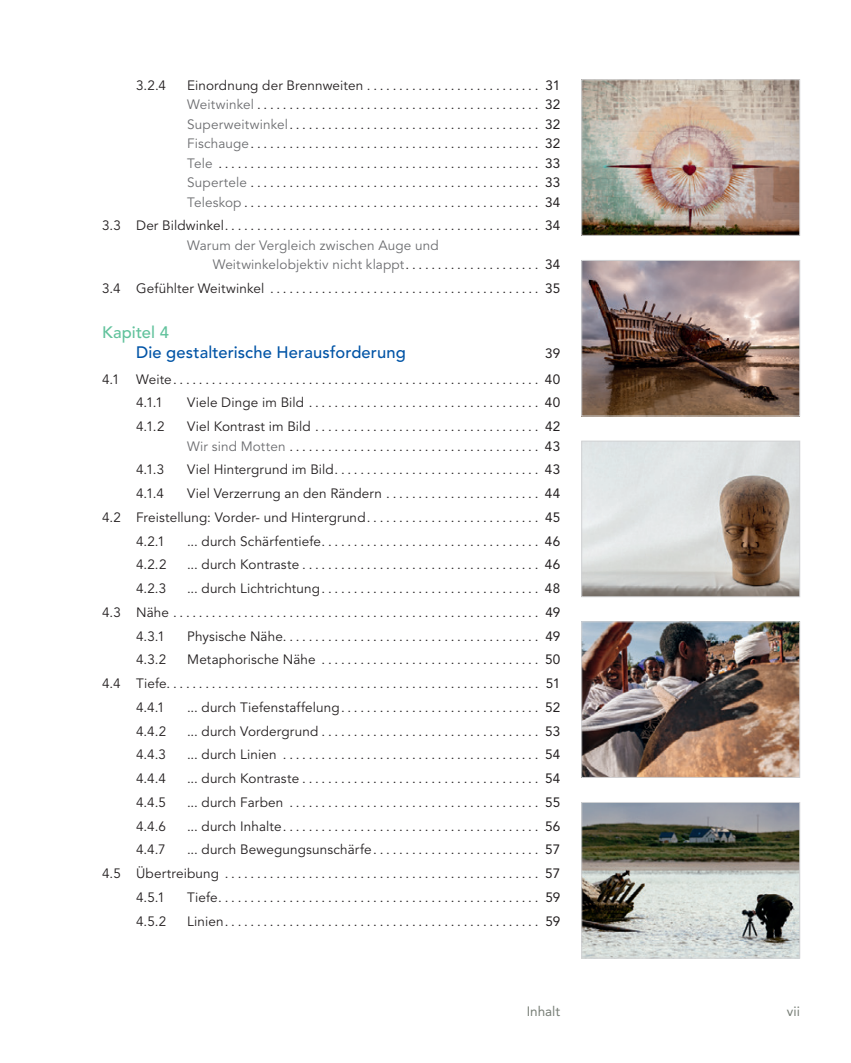
<style>
.page{position:relative;width:851px;height:1063px;background:#fff}
.page>*{position:absolute;margin:0;border:0;box-sizing:border-box;transform-origin:0 0}
.t1{font:500 16.5px "Avenir LT Pro";letter-spacing:.005em;color:#0154a6}
.t2{font:500 16.5px "Avenir LT Pro";letter-spacing:.01em;color:#61c29c}
.t3{font:13.5px/19.5px "Avenir LT Pro";letter-spacing:.01em;color:#231f20}
.t4{font:13.5px "Avenir LT Pro";color:#777e76}
.s1{font-style:inherit}
.s2{color:#6c6d70}
</style>
<div class="page">
<img style="left:583px;top:262px;width:215px;height:152px">
<div style="left:581px;top:260px;width:219px;height:156px;border:1px solid #d1d2d4"></div>
<img style="left:583px;top:804px;width:215px;height:152px">
<div style="left:581px;top:802px;width:219px;height:156px;border:1px solid #d1d2d4"></div>
<img style="left:583px;top:443px;width:215px;height:152px">
<div style="left:581px;top:441px;width:219px;height:156px;border:1px solid #d1d2d4"></div>
<img style="left:583px;top:623px;width:215px;height:153px">
<div style="left:581px;top:621px;width:219px;height:157px;border:1px solid #d1d2d4"></div>
<img style="left:583px;top:81px;width:215px;height:153px">
<div style="left:581px;top:79px;width:219px;height:157px;border:1px solid #d1d2d4"></div>
<p class="t3" style="left:136px;top:76px;width:31px">3.2.4</p>
<p class="t3" style="left:187px;top:76px;width:374px;text-align:justify">Einordnung der Brennweiten ........................... <span class="s1">31<br></span><span class="s2">Weitwinkel</span>............................................ <span class="s1">32<br></span><span class="s2">Superweitwinkel</span>....................................... <span class="s1">32<br></span><span class="s2">Fischauge</span>............................................. <span class="s1">32<br></span><span class="s2">Tele</span> .................................................. <span class="s1">33<br></span><span class="s2">Supertele</span>............................................. <span class="s1">33<br></span><span class="s2">Teleskop</span>.............................................. <span class="s1">34</span></p>
<p class="t3" style="left:187px;top:216px;width:374px;text-indent:-85px">3.3 Der Bildwinkel................................................. <span class="s1">34<br></span><span class="s2">Warum der Vergleich zwischen Auge und</span></p>
<p class="t3" style="left:102px;top:253px;width:459px;line-height:23.7px;text-align:right"><span class="s2">Weitwinkelobjektiv nicht klappt</span>. . . . . . . . . . . . . . . . . . . . . <span class="s1">34<br></span>3.4 Gefühlter Weitwinkel .......................................... <span class="s1">35</span></p>
<p class="t2" style="left:102px;top:323px;width:68px">Kapitel 4</p>
<p class="t1" style="left:136px;top:342px;width:271px">Die gestalterische Herausforderung</p>
<p class="t3" style="left:102px;top:340px;width:459px;line-height:26px;text-align:right"><span class="s1">39<br></span>4.1 Weite......................................................... <span class="s1">40</span></p>
<p class="t3" style="left:136px;top:393px;width:28px">4.1.1</p>
<p class="t3" style="left:187px;top:393px;width:374px">Viele Dinge im Bild .................................... <span class="s1">40</span></p>
<p class="t3" style="left:136px;top:417px;width:30px">4.1.2</p>
<p class="t3" style="left:187px;top:417px;width:374px">Viel Kontrast im Bild ................................... <span class="s1">42<br></span><span class="s2">Wir sind Motten</span>....................................... <span class="s1">43</span></p>
<p class="t3" style="left:136px;top:460px;width:30px">4.1.3</p>
<p class="t3" style="left:187px;top:460px;width:374px">Viel Hintergrund im Bild ................................ <span class="s1">43</span></p>
<p class="t3" style="left:136px;top:484px;width:29px">4.1.4</p>
<p class="t3" style="left:187px;top:484px;width:374px">Viel Verzerrung an den Rändern ........................ <span class="s1">44</span></p>
<p class="t3" style="left:102px;top:508px;width:459px">4.2 Freistellung: Vorder- und Hintergrund . . . . . . . . . . . . . . . . . . . . . . . . . . . <span class="s1">45</span></p>
<p class="t3" style="left:136px;top:531px;width:30px">4.2.1</p>
<p class="t3" style="left:187px;top:531px;width:374px">... durch Schärfentiefe .................................. <span class="s1">46</span></p>
<p class="t3" style="left:136px;top:555px;width:32px">4.2.2</p>
<p class="t3" style="left:187px;top:555px;width:374px">... durch Kontraste ..................................... <span class="s1">46</span></p>
<p class="t3" style="left:136px;top:579px;width:32px">4.2.3</p>
<p class="t3" style="left:187px;top:579px;width:374px">... durch Lichtrichtung .................................. <span class="s1">48</span></p>
<p class="t3" style="left:102px;top:603px;width:459px">4.3 Nähe......................................................... <span class="s1">49</span></p>
<p class="t3" style="left:136px;top:626px;width:30px">4.3.1</p>
<p class="t3" style="left:187px;top:626px;width:374px">Physische Nähe........................................ <span class="s1">49</span></p>
<p class="t3" style="left:136px;top:650px;width:32px">4.3.2</p>
<p class="t3" style="left:187px;top:650px;width:374px">Metaphorische Nähe .................................. <span class="s1">50</span></p>
<p class="t3" style="left:102px;top:674px;width:459px">4.4 Tiefe.......................................................... <span class="s1">51</span></p>
<p class="t3" style="left:136px;top:698px;width:30px">4.4.1</p>
<p class="t3" style="left:187px;top:698px;width:374px">... durch Tiefenstaffelung ............................... <span class="s1">52</span></p>
<p class="t3" style="left:136px;top:721px;width:32px">4.4.2</p>
<p class="t3" style="left:187px;top:721px;width:374px">... durch Vordergrund .................................. <span class="s1">53</span></p>
<p class="t3" style="left:136px;top:745px;width:31px">4.4.3</p>
<p class="t3" style="left:187px;top:745px;width:374px">... durch Linien ........................................ <span class="s1">54</span></p>
<p class="t3" style="left:136px;top:769px;width:31px">4.4.4</p>
<p class="t3" style="left:187px;top:769px;width:374px">... durch Kontraste ..................................... <span class="s1">54</span></p>
<p class="t3" style="left:136px;top:793px;width:31px">4.4.5</p>
<p class="t3" style="left:187px;top:793px;width:374px">... durch Farben ....................................... <span class="s1">55</span></p>
<p class="t3" style="left:136px;top:816px;width:31px">4.4.6</p>
<p class="t3" style="left:187px;top:816px;width:374px">... durch Inhalte ........................................ <span class="s1">56</span></p>
<p class="t3" style="left:136px;top:840px;width:31px">4.4.7</p>
<p class="t3" style="left:187px;top:840px;width:374px">... durch Bewegungsunschärfe .......................... <span class="s1">57</span></p>
<p class="t3" style="left:102px;top:864px;width:459px">4.5 Übertreibung ................................................. <span class="s1">57</span></p>
<p class="t3" style="left:136px;top:888px;width:30px">4.5.1</p>
<p class="t3" style="left:187px;top:888px;width:374px">Tiefe.................................................. <span class="s1">59</span></p>
<p class="t3" style="left:136px;top:911px;width:32px">4.5.2</p>
<p class="t3" style="left:187px;top:911px;width:374px">Linien................................................. <span class="s1">59</span></p>
<p class="t4" style="left:526px;top:1003px;width:35px">Inhalt</p>
<p class="t4" style="left:786px;top:1003px;width:14px">vii</p>
</div>
